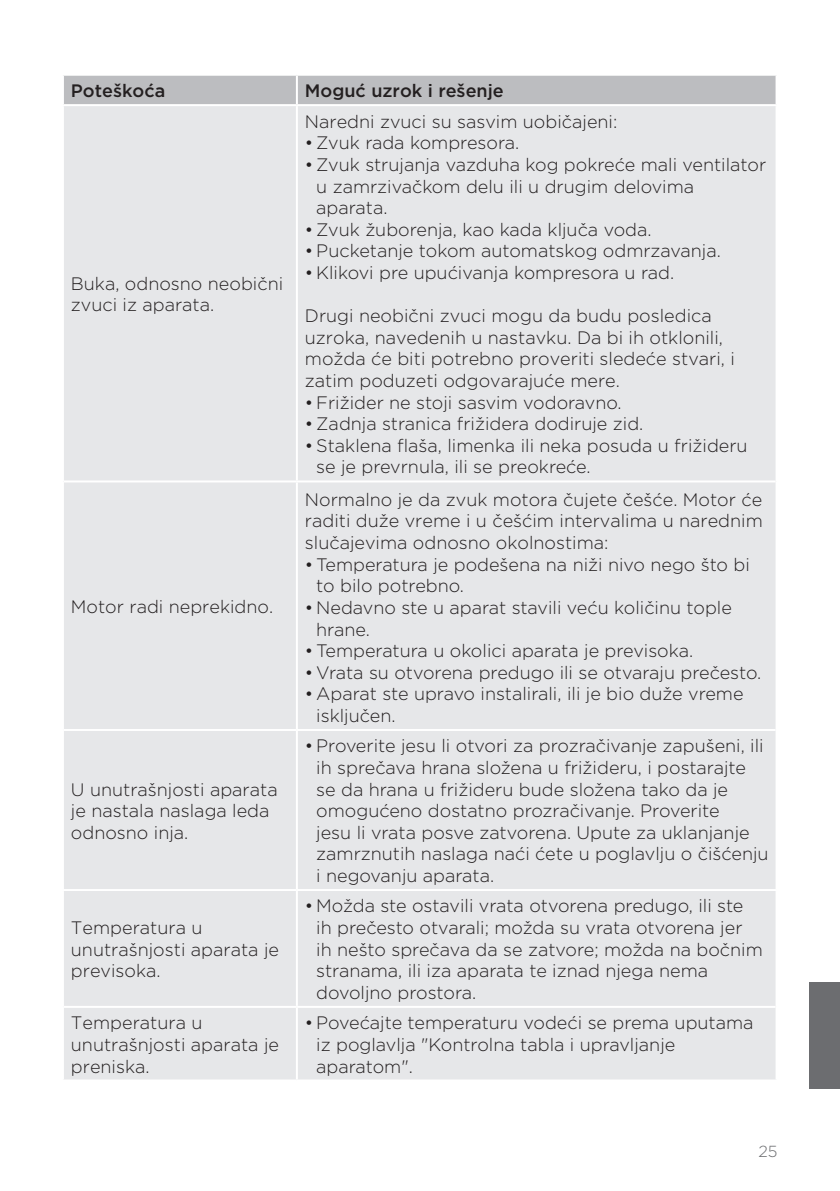
<style>
.page{position:relative;width:840px;height:1191px;background:#fff}
.page>*{position:absolute;margin:0;border:0;box-sizing:border-box;transform-origin:0 0}
.besedilo{font:300 18px/21.6px "Gotham";color:#231f20}
.tabele_tekst{font:300 18px/21.6px "Gotham";color:#231f20}
.tabele_tekst-2{font:500 18px "Gotham";color:#231f20}
.tabela_tekst{font:500 18px "Gotham";color:#231f20}
.t1{font:300 16px "Gotham";color:#6c6d70}
</style>
<div class="page">
<div style="left:64px;top:76px;width:711px;height:28px;background:#bcbdc0"></div>
<div style="left:64px;top:106px;width:711px;height:973px;background:#e6e7e9"></div>
<hr style="left:296px;top:76px;width:2px;height:28px;background:#fff">
<hr style="left:296px;top:106px;width:2px;height:374px;background:#fff">
<hr style="left:296px;top:482px;width:2px;height:247px;background:#fff">
<hr style="left:296px;top:731px;width:2px;height:158px;background:#fff">
<hr style="left:62px;top:889px;width:235px;height:2px;background:#fff">
<hr style="left:297px;top:889px;width:480px;height:2px;background:#fff">
<hr style="left:296px;top:891px;width:2px;height:115px;background:#fff">
<hr style="left:296px;top:1008px;width:2px;height:71px;background:#fff">
<hr style="left:64px;top:480px;width:233px;height:2px;background:#fff">
<hr style="left:297px;top:480px;width:478px;height:2px;background:#fff">
<hr style="left:64px;top:729px;width:233px;height:2px;background:#fff">
<hr style="left:297px;top:729px;width:478px;height:2px;background:#fff">
<hr style="left:64px;top:1006px;width:233px;height:2px;background:#fff">
<hr style="left:297px;top:1006px;width:478px;height:2px;background:#fff">
<div style="left:808px;top:982px;width:31px;height:106px;background:#6c6d70"></div>
<p class="tabela_tekst" style="left:71px;top:79px;width:96px">Poteškoća</p>
<p class="tabele_tekst-2" style="left:305px;top:79px;width:200px">Moguć uzrok i rešenje</p>
<p class="tabele_tekst" style="left:71px;top:272px;width:214px">Buka, odnosno neobični zvuci iz aparata.</p>
<p class="tabele_tekst" style="left:71px;top:595px;width:204px">Motor radi neprekidno.</p>
<p class="tabele_tekst" style="left:71px;top:778px;width:208px">U unutrašnjosti aparata je nastala naslaga leda odnosno inja.</p>
<p class="tabele_tekst" style="left:71px;top:916px;width:209px">Temperatura u unutrašnjosti aparata je previsoka.</p>
<p class="besedilo" style="left:305px;top:110px;width:314px">Naredni zvuci su sasvim uobičajeni:</p>
<p class="besedilo" style="left:305px;top:132px;width:216px">• Zvuk rada kompresora.</p>
<p class="besedilo" style="left:316px;top:153px;width:451px;text-indent:-11px">• Zvuk strujanja vazduha kog pokreće mali ventilator u zamrzivačkom delu ili u drugim delovima aparata.</p>
<p class="besedilo" style="left:305px;top:218px;width:348px">• Zvuk žuborenja, kao kada ključa voda.</p>
<p class="besedilo" style="left:305px;top:240px;width:417px">• Pucketanje tokom automatskog odmrzavanja.</p>
<p class="besedilo" style="left:305px;top:261px;width:370px">• Klikovi pre upućivanja kompresora u rad.</p>
<p class="besedilo" style="left:305px;top:304px;width:431px">Drugi neobični zvuci mogu da budu posledica uzroka, navedenih u nastavku. Da bi ih otklonili, možda će biti potrebno proveriti sledeće stvari, i zatim poduzeti odgovarajuće mere.</p>
<p class="besedilo" style="left:305px;top:391px;width:318px">• Frižider ne stoji sasvim vodoravno.</p>
<p class="besedilo" style="left:305px;top:412px;width:340px">• Zadnja stranica frižidera dodiruje zid.</p>
<p class="besedilo" style="left:316px;top:434px;width:432px;text-indent:-11px">• Staklena flaša, limenka ili neka posuda u frižideru se je prevrnula, ili se preokreće.</p>
<p class="besedilo" style="left:305px;top:488px;width:459px;text-align:justify">Normalno je da zvuk motora čujete češće. Motor će raditi duže vreme i u češćim intervalima u narednim slučajevima odnosno okolnostima:</p>
<p class="besedilo" style="left:316px;top:553px;width:435px;text-indent:-11px">• Temperatura je podešena na niži nivo nego što bi to bilo potrebno.</p>
<p class="besedilo" style="left:316px;top:596px;width:417px;text-indent:-11px">• Nedavno ste u aparat stavili veću količinu tople hrane.</p>
<p class="besedilo" style="left:305px;top:639px;width:389px">• Temperatura u okolici aparata je previsoka.</p>
<p class="besedilo" style="left:305px;top:661px;width:457px">• Vrata su otvorena predugo ili se otvaraju prečesto.</p>
<p class="besedilo" style="left:316px;top:682px;width:428px;text-indent:-11px">• Aparat ste upravo instalirali, ili je bio duže vreme isključen.</p>
<p class="besedilo" style="left:316px;top:734px;width:453px;text-indent:-11px">• Proverite jesu li otvori za prozračivanje zapušeni, ili ih sprečava hrana složena u frižideru, i postarajte se da hrana u frižideru bude složena tako da je omogućeno dostatno prozračivanje. Proverite<br>jesu li vrata posve zatvorena. Upute za uklanjanje zamrznutih naslaga naći ćete u poglavlju o čišćenju i negovanju aparata.</p>
<p class="besedilo" style="left:316px;top:894px;width:448px;text-indent:-11px">• Možda ste ostavili vrata otvorena predugo, ili ste ih prečesto otvarali; možda su vrata otvorena jer<br>ih nešto sprečava da se zatvore; možda na bočnim stranama, ili iza aparata te iznad njega nema dovoljno prostora.</p>
<p class="tabele_tekst" style="left:71px;top:1011px;width:209px">Temperatura u unutrašnjosti aparata je preniska.</p>
<p class="besedilo" style="left:316px;top:1011px;width:438px;text-indent:-11px">• Povećajte temperaturu vodeći se prema uputama iz poglavlja "Kontrolna tabla i upravljanje aparatom".</p>
<p class="t1" style="left:758px;top:1140px;width:21px">25</p>
</div>
